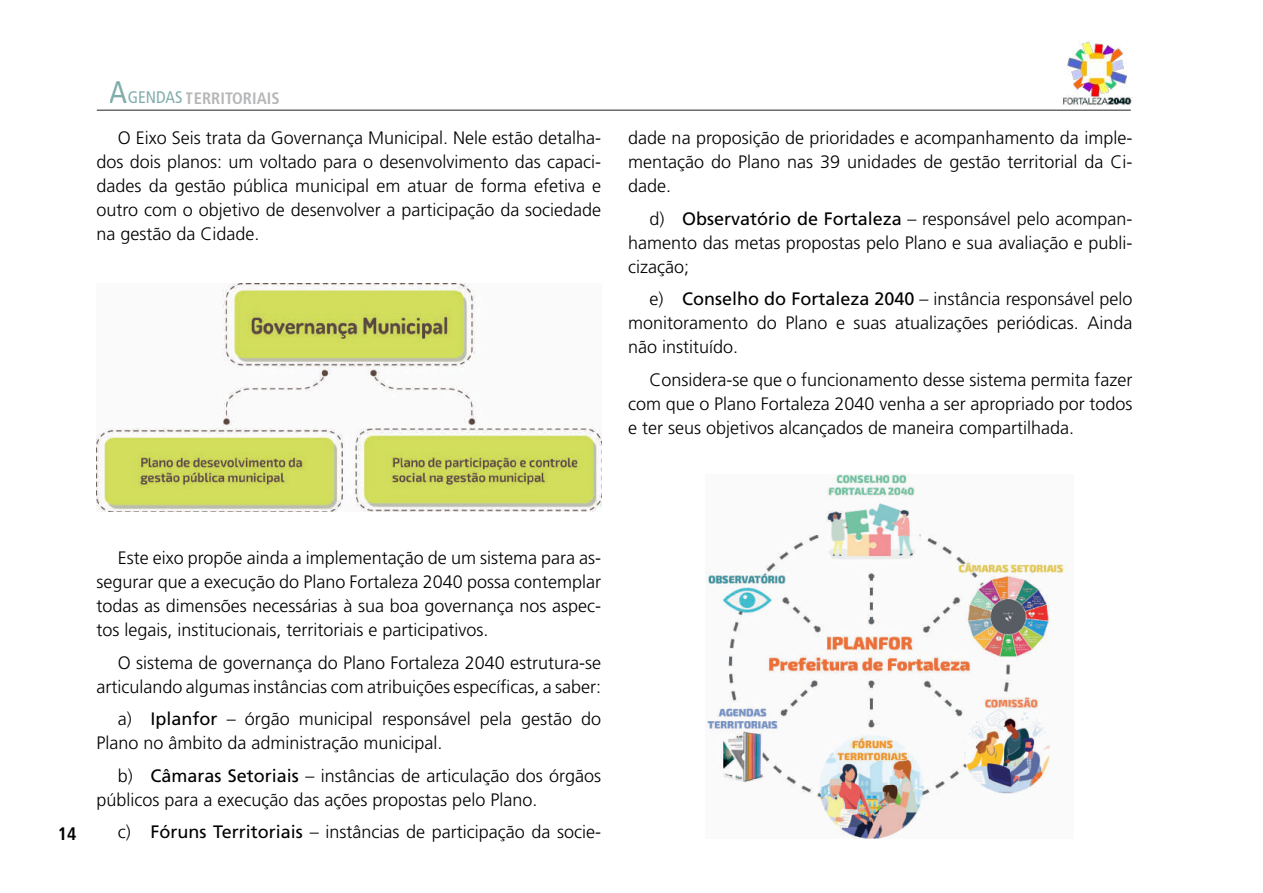
<style>
.page{position:relative;width:1263px;height:893px;background:#fff}
.page>*{position:absolute;margin:0;border:0;box-sizing:border-box;transform-origin:0 0}
.t1{font:300 18px/24px "Frutiger LT Std";color:#000;text-align:justify}
.t2{font:700 condensed 18px "Frutiger LT";color:#000}
.t3{font:700 condensed 16.5px "Frutiger LT Std";color:#6c6d70}
.s1{font-weight:400;font-size:31.2px;color:#025958}
.s2{font-weight:400;font-size:16.8px;color:#025958}
.s3{font-weight:400}
</style>
<div class="page">
<hr style="left:97px;top:110px;width:1034px;height:1px;background:#231f20">
<img style="left:1063px;top:41px;width:69px;height:65px">
<img style="left:97px;top:284px;width:504px;height:227px">
<img style="left:707px;top:475px;width:359px;height:364px">
<p class="t3" style="left:110px;top:88px;width:171px"><span class="s1">A</span><span class="s2">GENDAS</span> TERRITORIAIS</p>
<p class="t1" style="left:97px;top:126px;width:506px;text-indent:21px">O Eixo Seis trata da Governança Municipal. Nele estão detalha&shy;dos dois planos: um voltado para o desenvolvimento das capaci&shy;dades da gestão pública municipal em atuar de forma efetiva e outro com o objetivo de desenvolver a participação da sociedade na gestão da Cidade.</p>
<p class="t1" style="left:628px;top:126px;width:506px">dade na proposição de prioridades e acompanhamento da imple&shy;mentação do Plano nas 39 unidades de gestão territorial da Ci&shy;dade.</p>
<p class="t1" style="left:628px;top:207px;width:506px;text-indent:21px">d) <span class="s3">Observatório de Fortaleza</span> – responsável pelo acompan&shy;hamento das metas propostas pelo Plano e sua avaliação e publi&shy;cização;</p>
<p class="t1" style="left:628px;top:287px;width:506px;text-indent:21px">e) <span class="s3">Conselho do Fortaleza 2040</span> – instância responsável pelo monitoramento do Plano e suas atualizações periódicas. Ainda não instituído.</p>
<p class="t1" style="left:628px;top:368px;width:506px;text-indent:21px">Considera-se que o funcionamento desse sistema permita fazer com que o Plano Fortaleza 2040 venha a ser apropriado por todos e ter seus objetivos alcançados de maneira compartilhada.</p>
<p class="t2" style="left:58px;top:823px;width:20px">14</p>
<p class="t1" style="left:97px;top:546px;width:506px;text-indent:21px">Este eixo propõe ainda a implementação de um sistema para as&shy;segurar que a execução do Plano Fortaleza 2040 possa contemplar todas as dimensões necessárias à sua boa governança nos aspec&shy;tos legais, institucionais, territoriais e participativos.</p>
<p class="t1" style="left:97px;top:651px;width:506px;text-align:right">O sistema de governança do Plano Fortaleza 2040 estrutura-se articulando algumas instâncias com atribuições específicas, a saber:</p>
<p class="t1" style="left:97px;top:707px;width:506px;text-indent:21px">a) <span class="s3">Iplanfor</span> – órgão municipal responsável pela gestão do<br>Plano no âmbito da administração municipal.</p>
<p class="t1" style="left:97px;top:764px;width:506px;text-indent:21px">b) <span class="s3">Câmaras Setoriais</span> – instâncias de articulação dos órgãos públicos para a execução das ações propostas pelo Plano.</p>
<p class="t1" style="left:118px;top:820px;width:485px">c) <span class="s3">Fóruns Territoriais</span> – instâncias de participação da socie-</p>
</div>
